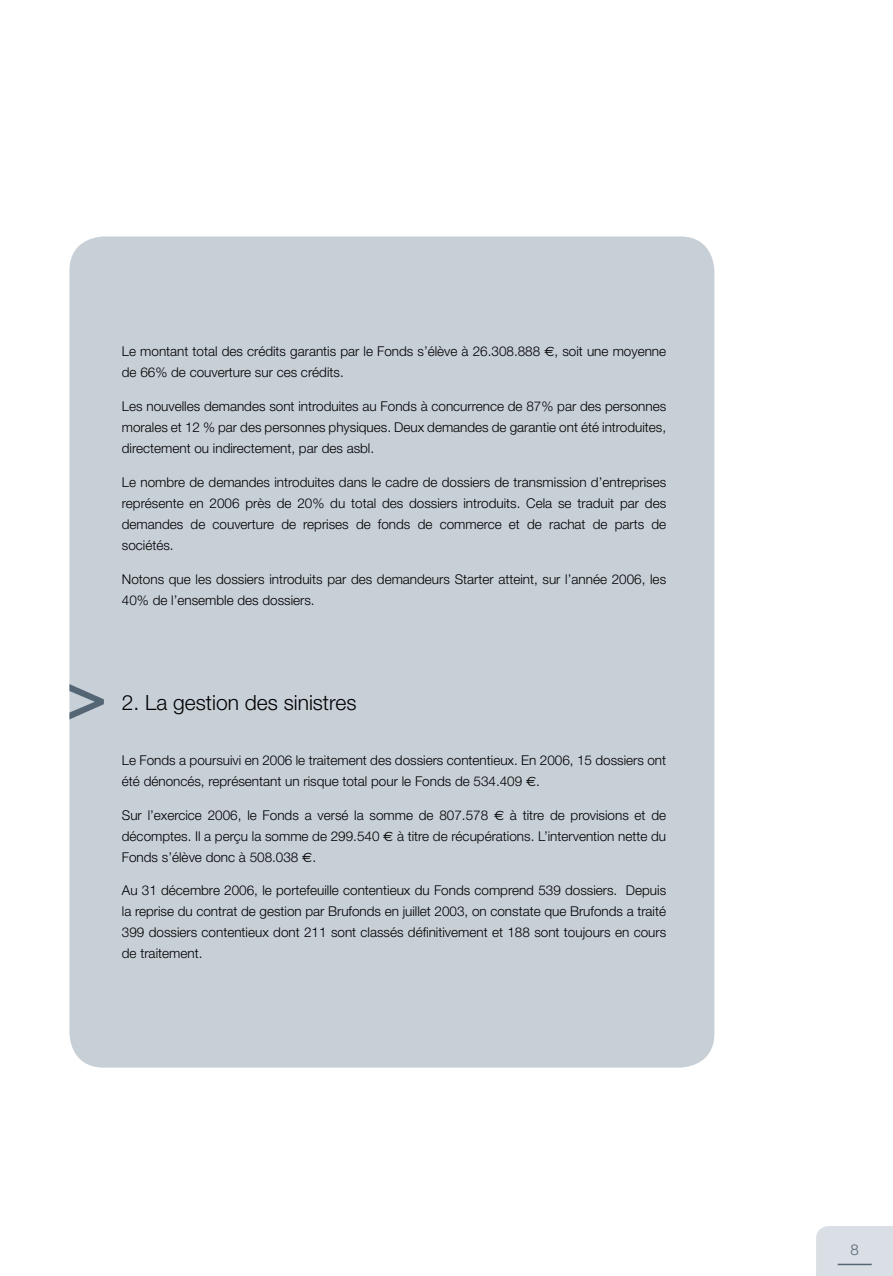
<style>
.page{position:relative;width:893px;height:1276px;background:#fff}
.page>*{position:absolute;margin:0;border:0;box-sizing:border-box;transform-origin:0 0}
.t1{font:300 21px "Helvetica Neue";color:#000}
.t2{font:300 15px "Helvetica Neue";color:#546574}
.t3{font:300 13.5px/21px "Helvetica Neue";color:#000;text-align:justify}
.s1{font-family:"Euro Sans";font-weight:400}
</style>
<div class="page">
<div style="left:69px;top:236px;width:645px;height:831px;background:#c7cfd7;border-radius:34px"></div>
<div style="left:816px;top:1226px;width:77px;height:50px;background:#dadfe5"></div>
<hr style="left:838px;top:1263px;width:34px;height:2px;background:#546574">
<svg style="left:69px;top:684px;width:35px;height:35px"></svg>
<p class="t3" style="left:122px;top:341px;width:546px">Le montant total des crédits garantis par le Fonds s’élève à 26.308.888 <span class="s1">€</span>, soit une moyenne de 66% de couverture sur ces crédits.</p>
<p class="t3" style="left:122px;top:395px;width:546px">Les nouvelles demandes sont introduites au Fonds à concurrence de 87% par des personnes morales et 12 % par des personnes physiques. Deux demandes de garantie ont été introduites, directement ou indirectement, par des asbl.</p>
<p class="t3" style="left:122px;top:471px;width:546px">Le nombre de demandes introduites dans le cadre de dossiers de transmission d’entreprises représente en 2006 près de 20% du total des dossiers introduits. Cela se traduit par des demandes de couverture de reprises de fonds de commerce et de rachat de parts de sociétés.</p>
<p class="t3" style="left:122px;top:568px;width:546px">Notons que les dossiers introduits par des demandeurs Starter atteint, sur l’année 2006, les<br>40% de l’ensemble des dossiers.</p>
<h1 class="t1" style="left:122px;top:689px;width:236px">2. La gestion des sinistres</h1>
<p class="t3" style="left:122px;top:749px;width:546px">Le Fonds a poursuivi en 2006 le traitement des dossiers contentieux. En 2006, 15 dossiers ont été dénoncés, représentant un risque total pour le Fonds de 534.409 <span class="s1">€</span>.</p>
<p class="t3" style="left:122px;top:804px;width:546px">Sur l’exercice 2006, le Fonds a versé la somme de 807.578 <span class="s1">€</span> à titre de provisions et de décomptes. Il a perçu la somme de 299.540 <span class="s1">€</span> à titre de récupérations. L’intervention nette du Fonds s’élève donc à 508.038 <span class="s1">€</span>.</p>
<p class="t3" style="left:122px;top:879px;width:546px">Au 31 décembre 2006, le portefeuille contentieux du Fonds comprend 539 dossiers. Depuis la reprise du contrat de gestion par Brufonds en juillet 2003, on constate que Brufonds a traité 399 dossiers contentieux dont 211 sont classés définitivement et 188 sont toujours en cours de traitement.</p>
<p class="t2" style="left:850px;top:1240px;width:10px">8</p>
</div>
